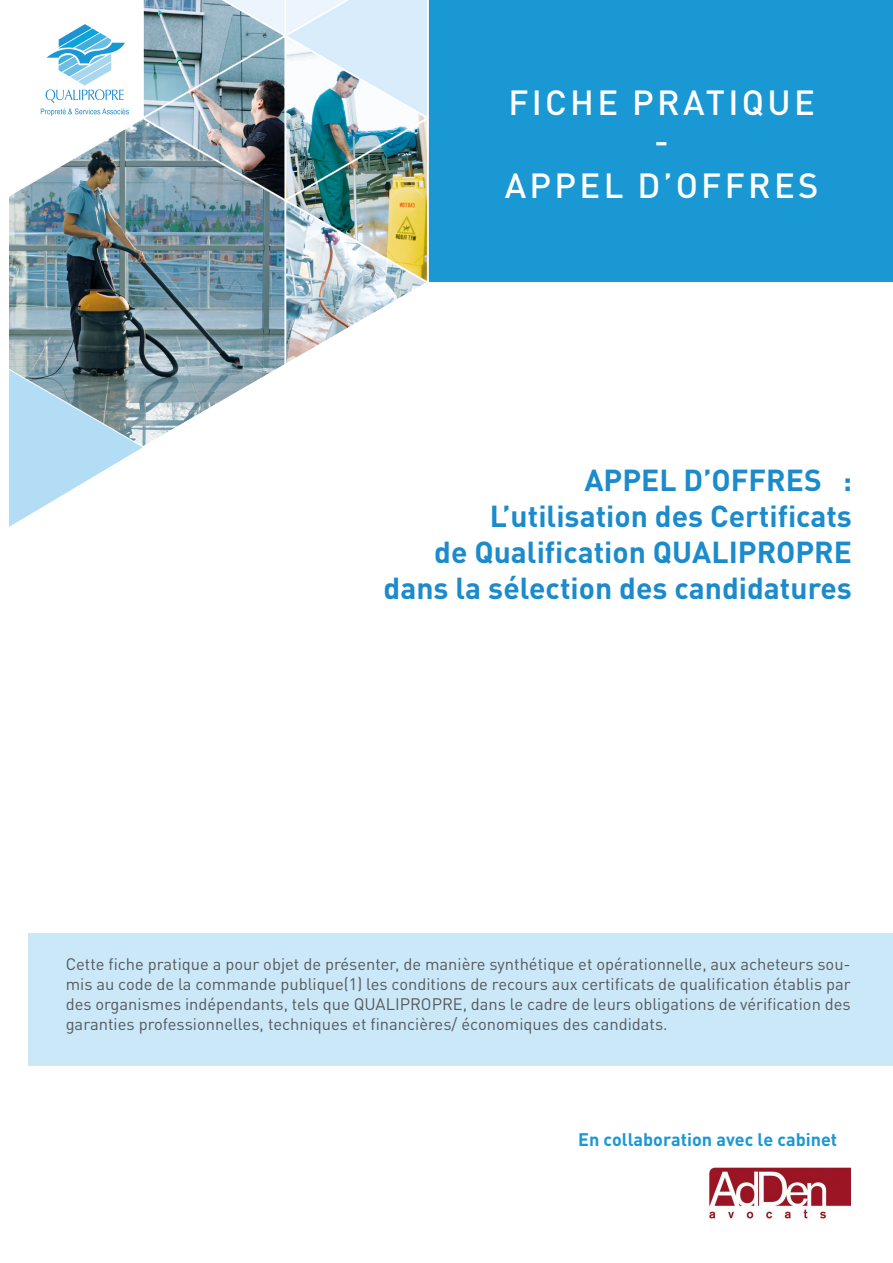
<style>
.page{position:relative;width:893px;height:1263px;background:#fff}
.page>*{position:absolute;margin:0;border:0;box-sizing:border-box;transform-origin:0 0}
.t1{font:500 34.5px/41.4px "DIN Pro";letter-spacing:.095em;color:#fff;text-align:center}
.t2{font:700 30px/36px "DIN Pro";color:#1b8bcb;text-align:right}
.t3{font:700 18px "DIN Pro";color:#1a98d4}
.t4{font:16.5px/19.8px "DIN Pro";color:#57585a;text-align:justify}
</style>
<div class="page">
<div style="left:29px;top:933px;width:864px;height:133px;background:#cbe8f8"></div>
<img style="left:709px;top:1167px;width:142px;height:52px">
<img style="left:9px;top:0;width:421px;height:365px">
<svg style="left:9px;top:365px;width:121px;height:162px"></svg>
<svg style="left:130px;top:278px;width:343px;height:177px"></svg>
<div style="left:0;top:0;width:143px;height:118px;background:#fff"></div>
<svg style="left:9px;top:24px;width:134px;height:177px"></svg>
<div style="left:430px;top:0;width:463px;height:281px;background:#1a98d4"></div>
<p class="t1" style="left:508px;top:78px;width:308px">FICHE PRATIQUE</p>
<p class="t1" style="left:505px;top:119px;width:315px">-<br>APPEL D’OFFRES</p>
<p class="t2" style="left:584px;top:458px;width:269px">APPEL D’OFFRES :</p>
<p class="t2" style="left:383px;top:494px;width:470px">L’utilisation des Certificats<br>de Qualification QUALIPROPRE dans la sélection des candidatures</p>
<p class="t4" style="left:66px;top:953px;width:786px">Cette fiche pratique a pour objet de présenter, de manière synthétique et opérationnelle, aux acheteurs sou&shy;mis au code de la commande publique(1) les conditions de recours aux certificats de qualification établis par des organismes indépendants, tels que QUALIPROPRE, dans le cadre de leurs obligations de vérification des garanties professionnelles, techniques et financières/ économiques des candidats.</p>
<p class="t3" style="left:578px;top:1124px;width:261px">En collaboration avec le cabinet</p>
</div>
